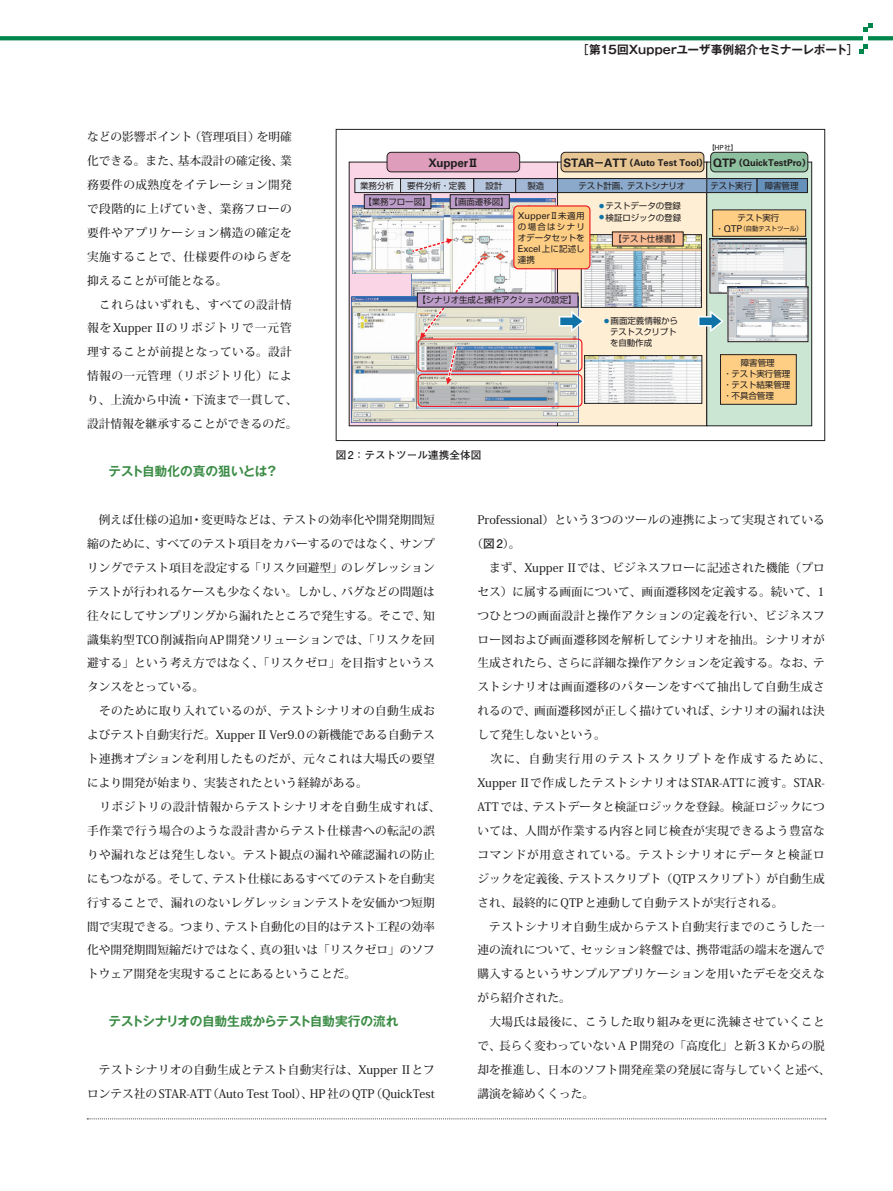
<style>
.page{position:relative;width:893px;height:1191px;background:#fff}
.page>*{position:absolute;margin:0;border:0;box-sizing:border-box;transform-origin:0 0}
.t1{font:700 12.75px "Gothic MB101 Pro De";letter-spacing:-.02em;color:#3b8c45}
.t2{font:500 11.7px/23.9px "Koz Min Pro";letter-spacing:.01em;color:#231f20}
.t3{font:500 11.7px/23.9px "Koz Min Pro";letter-spacing:.03em;color:#231f20}
.t4{font:500 11.7px "Koz Min Pro";letter-spacing:.055em;color:#231f20}
.t5{font:500 11.7px "Koz Min Pro";letter-spacing:.065em;color:#231f20}
.t6{font:700 11.7px "Gothic MB101 Pro De";letter-spacing:-.01em;color:#231f20}
.t7{font:500 11.7px "Koz Min Pro";letter-spacing:.135em;color:#231f20}
.t8{font:700 11.7px "Univers LT Std";letter-spacing:-.02em;color:#231f20}
.t9{font:700 10.65px "Futo Go B101 Pro";color:#231f20}
.t10{font:700 9.3px "Univers LT Std";letter-spacing:-.005em;color:#231f20}
.t11{font:9.3px "Univers LT Std";letter-spacing:-.01em;color:#231f20}
.t12{font:8.55px/11.1px "Shin Go Pro";letter-spacing:-.01em;color:#231f20}
.t13{font:6.45px "Shin Go Pro";letter-spacing:-.015em;color:#231f20}
.s1{font-family:"Gothic MB101 Pro";font-weight:500}
.s2{font-family:"Univers LT Std";font-size:7.05px}
.s3{font-family:"Shin Go Pro";font-size:10.65px}
.s4{font-size:11.7px}
.s5{font-family:"Shin Go Pro";font-size:8.55px}
.s6{font-size:8.55px}
.s7{font-family:"Univers LT Std";font-size:9.3px}
.s8{font-family:"Futo Go B101 Pro";font-weight:700}
</style>
<div class="page">
<svg style="left:0;top:36px;width:893px;height:4px;background:#098950"></svg>
<svg style="left:859px;top:23px;width:13px;height:30px"></svg>
<svg style="left:87px;top:1118px;width:739px;height:1px"></svg>
<svg style="left:351px;top:164px;width:205px;height:260px;background:#edccdd"></svg>
<div style="left:557px;top:162px;width:150px;height:264px;background:#feeed4"></div>
<div style="left:707px;top:162px;width:105px;height:264px;background:#cbe6d3"></div>
<div style="left:706px;top:162px;width:106px;height:264px;border:1px solid #231f20"></div>
<div style="left:355px;top:178px;width:46px;height:15px;background:#e5eaf3"></div>
<div style="left:355px;top:178px;width:46px;height:15px;border:1px solid #231f20"></div>
<div style="left:401px;top:178px;width:73px;height:15px;background:#ccd7e7"></div>
<div style="left:400px;top:178px;width:74px;height:15px;border:1px solid #231f20"></div>
<div style="left:474px;top:178px;width:42px;height:15px;background:#b6c6de"></div>
<div style="left:474px;top:178px;width:42px;height:15px;border:1px solid #231f20"></div>
<div style="left:516px;top:178px;width:41px;height:15px;background:#a1b7d5"></div>
<div style="left:515px;top:178px;width:43px;height:15px;border:1px solid #231f20"></div>
<div style="left:557px;top:178px;width:150px;height:15px;background:#8ba9cb"></div>
<div style="left:557px;top:178px;width:150px;height:15px;border:1px solid #231f20"></div>
<div style="left:707px;top:178px;width:50px;height:15px;background:#779cc3"></div>
<div style="left:706px;top:178px;width:51px;height:15px;border:1px solid #231f20"></div>
<div style="left:757px;top:178px;width:50px;height:15px;background:#6591bb"></div>
<div style="left:757px;top:178px;width:51px;height:15px;border:1px solid #231f20"></div>
<div style="left:387px;top:152px;width:133px;height:20px;background:#de9ebb;border-radius:4px"></div>
<div style="left:387px;top:152px;width:133px;height:20px;border:1px solid #231f20;border-radius:4px"></div>
<div style="left:561px;top:152px;width:143px;height:20px;background:#e7c694;border-radius:4px"></div>
<div style="left:561px;top:152px;width:143px;height:20px;border:1px solid #231f20;border-radius:4px"></div>
<div style="left:711px;top:152px;width:97px;height:20px;background:#8dc09f;border-radius:4px"></div>
<div style="left:710px;top:152px;width:98px;height:20px;border:1px solid #231f20;border-radius:4px"></div>
<img style="left:431px;top:198px;width:124px;height:95px">
<img style="left:351px;top:296px;width:228px;height:126px">
<img style="left:583px;top:236px;width:117px;height:69px">
<img style="left:586px;top:357px;width:114px;height:44px">
<img style="left:712px;top:240px;width:92px;height:51px">
<div style="left:581px;top:234px;width:121px;height:73px;border:1px solid #231f20"></div>
<div style="left:584px;top:355px;width:118px;height:48px;border:1px solid #231f20"></div>
<div style="left:710px;top:238px;width:96px;height:55px;border:1px solid #231f20"></div>
<img style="left:730px;top:288px;width:76px;height:52px">
<div style="left:728px;top:286px;width:80px;height:56px;border:1px solid #231f20"></div>
<div style="left:612px;top:232px;width:71px;height:14px;background:#fabc95"></div>
<div style="left:450px;top:195px;width:59px;height:14px;background:#bc9dc9"></div>
<div style="left:450px;top:194px;width:59px;height:15px;border:1px solid #231f20"></div>
<div style="left:417px;top:338px;width:165px;height:34px;border:1px solid #ee1d23;border-radius:4px"></div>
<div style="left:417px;top:374px;width:165px;height:33px;border:1px solid #ee1d23;border-radius:4px"></div>
<div style="left:514px;top:206px;width:76px;height:63px;background:#fece84;border-radius:4px"></div>
<div style="left:513px;top:205px;width:77px;height:64px;border:1px solid #ee1d23;border-radius:4px"></div>
<div style="left:713px;top:210px;width:93px;height:26px;background:#fece84"></div>
<div style="left:720px;top:355px;width:76px;height:49px;background:#fece84"></div>
<div style="left:720px;top:354px;width:76px;height:50px;border:1px solid #231f20"></div>
<svg style="left:557px;top:307px;width:29px;height:28px"></svg>
<svg style="left:696px;top:307px;width:28px;height:28px"></svg>
<div style="left:417px;top:293px;width:161px;height:14px;background:#bc9dc9"></div>
<img style="left:352px;top:205px;width:91px;height:68px">
<div style="left:364px;top:195px;width:67px;height:14px;background:#bc9dc9"></div>
<div style="left:364px;top:194px;width:67px;height:15px;border:1px solid #231f20"></div>
<svg style="left:409px;top:237px;width:77px;height:147px"></svg>
<div style="left:336px;top:129px;width:489px;height:312px;border:1px solid #231f20"></div>
<p class="t6" style="left:577px;top:40px;width:282px"><span class="s1">［</span>第15回Xupperユーザ事例紹介セミナーレポート<span class="s1">］</span></p>
<p class="t3" style="left:87px;top:124px;width:212px">などの影響ポイント（管理項目）を明確化できる。また、基本設計の確定後、業務要件の成熟度をイテレーション開発で段階的に上げていき、業務フローの要件やアプリケーション構造の確定を実施することで、仕様要件のゆらぎを抑えることが可能となる。<br>　これらはいずれも、すべての設計情報をXupper IIのリポジトリで一元管理することが前提となっている。設計情報の一元管理（リポジトリ化）により、上流から中流・下流まで一貫して、設計情報を継承することができるのだ。</p>
<p class="t1" style="left:108px;top:460px;width:171px">テスト自動化の真の狙いとは？</p>
<p class="t2" style="left:87px;top:507px;width:355px">　例えば仕様の追加・変更時などは、テストの効率化や開発期間短縮のために、すべてのテスト項目をカバーするのではなく、サンプリングでテスト項目を設定する「リスク回避型」のレグレッションテストが行われるケースも少なくない。しかし、バグなどの問題は往々にしてサンプリングから漏れたところで発生する。そこで、知識集約型TCO削減指向AP開発ソリューションでは、「リスクを回避する」という考え方ではなく、「リスクゼロ」を目指すというスタンスをとっている。<br>　そのために取り入れているのが、テストシナリオの自動生成およびテスト自動実行だ。Xupper II Ver9.0の新機能である自動テスト連携オプションを利用したものだが、元々これは大場氏の要望により開発が始まり、実装されたという経緯がある。<br>　リポジトリの設計情報からテストシナリオを自動生成すれば、手作業で行う場合のような設計書からテスト仕様書への転記の誤りや漏れなどは発生しない。テスト観点の漏れや確認漏れの防止にもつながる。そして、テスト仕様にあるすべてのテストを自動実行することで、漏れのないレグレッションテストを安価かつ短期間で実現できる。つまり、テスト自動化の目的はテスト工程の効率化や開発期間短縮だけではなく、真の狙いは「リスクゼロ」のソフトウェア開発を実現することにあるということだ。</p>
<p class="t1" style="left:108px;top:1010px;width:292px">テストシナリオの自動生成からテスト自動実行の流れ</p>
<p class="t2" style="left:87px;top:1057px;width:349px">　テストシナリオの自動生成とテスト自動実行は、Xupper IIとフロンテス社のSTAR-ATT（Auto Test Tool）、HP社のQTP（QuickTest</p>
<p class="t13" style="left:708px;top:142px;width:30px">【<span class="s2">HP</span>社】</p>
<p class="t8" style="left:428px;top:156px;width:52px">Xupper<span class="s3">Ⅱ</span></p>
<p class="t10" style="left:563px;top:157px;width:248px"><span class="s4">STAR</span><span class="s3">－</span><span class="s4">ATT</span><span class="s5">（</span>Auto Test Tool<span class="s5">）</span> <span class="s4">QTP</span><span class="s5">（</span>QuickTestPro<span class="s5">）</span></p>
<p class="t12" style="left:527px;top:179px;width:18px">製造</p>
<p class="t12" style="left:578px;top:179px;width:108px">テスト計画、テストシナリオ</p>
<p class="t12" style="left:710px;top:179px;width:43px">テスト実行</p>
<p class="t12" style="left:765px;top:179px;width:35px">障害管理</p>
<p class="t11" style="left:518px;top:210px;width:68px">Xupper<span class="s5">Ⅱ未適用</span></p>
<p class="t12" style="left:518px;top:220px;width:68px">の場合はシナリオデータセットを</p>
<p class="t11" style="left:518px;top:243px;width:68px">Excel<span class="s5">上に記述し</span></p>
<p class="t12" style="left:518px;top:253px;width:18px">連携</p>
<p class="t12" style="left:360px;top:179px;width:35px">業務分析</p>
<p class="t12" style="left:407px;top:179px;width:60px">要件分析・定義</p>
<p class="t12" style="left:486px;top:179px;width:18px">設計</p>
<p class="t12" style="left:450px;top:195px;width:61px">【画面遷移図】</p>
<p class="t12" style="left:363px;top:195px;width:69px">【業務フロー図】</p>
<p class="t12" style="left:599px;top:200px;width:84px"><sup>●</sup> テストデータの登録</p>
<p class="t12" style="left:599px;top:211px;width:84px"><sup>●</sup> 検証ロジックの登録</p>
<p class="t12" style="left:737px;top:211px;width:43px">テスト実行</p>
<p class="t13" style="left:716px;top:223px;width:88px"><span class="s6">・</span><span class="s7">QTP</span>（自動テストツール）</p>
<p class="t12" style="left:613px;top:232px;width:69px">【テスト仕様書】</p>
<p class="t12" style="left:417px;top:294px;width:161px">【シナリオ生成と操作アクションの設定】</p>
<p class="t12" style="left:610px;top:314px;width:70px;text-indent:-6px"><sup>●</sup> 画面定義情報からテストスクリプトを自動作成</p>
<p class="t12" style="left:741px;top:356px;width:35px">障害管理</p>
<p class="t12" style="left:723px;top:367px;width:68px;text-align:justify">・テスト実行管理・テスト結果管理・不具合管理</p>
<p class="t9" style="left:336px;top:446px;width:147px">図2：テストツール連携全体図</p>
<p class="t2" style="left:477px;top:507px;width:349px">Professional）という3つのツールの連携によって実現されている</p>
<p class="t2" style="left:471px;top:531px;width:50px">（<span class="s8">図2</span>）。</p>
<p class="t2" style="left:477px;top:555px;width:349px">　まず、Xupper IIでは、ビジネスフローに記述された機能（プロ</p>
<p class="t2" style="left:477px;top:579px;width:349px">セス）に属する画面について、画面遷移図を定義する。続いて、1</p>
<p class="t2" style="left:477px;top:603px;width:349px">つひとつの画面設計と操作アクションの定義を行い、ビジネスフ</p>
<p class="t2" style="left:477px;top:627px;width:349px">ロー図および画面遷移図を解析してシナリオを抽出。シナリオが</p>
<p class="t2" style="left:477px;top:651px;width:349px">生成されたら、さらに詳細な操作アクションを定義する。なお、テ</p>
<p class="t2" style="left:477px;top:674px;width:349px">ストシナリオは画面遷移のパターンをすべて抽出して自動生成さ</p>
<p class="t2" style="left:477px;top:698px;width:349px">れるので、画面遷移図が正しく描けていれば、シナリオの漏れは決</p>
<p class="t2" style="left:477px;top:722px;width:130px">して発生しないという。</p>
<p class="t7" style="left:477px;top:750px;width:355px">　次に、自動実行用のテストスクリプトを作成するために、</p>
<p class="t4" style="left:477px;top:774px;width:349px">Xupper IIで作成したテストシナリオはSTAR-ATTに渡す。STAR-</p>
<p class="t2" style="left:477px;top:794px;width:349px">ATTでは、テストデータと検証ロジックを登録。検証ロジックにつ</p>
<p class="t2" style="left:477px;top:818px;width:349px">いては、人間が作業する内容と同じ検査が実現できるよう豊富な</p>
<p class="t5" style="left:477px;top:846px;width:349px">コマンドが用意されている。テストシナリオにデータと検証ロ</p>
<p class="t2" style="left:477px;top:866px;width:349px">ジックを定義後、テストスクリプト（QTPスクリプト）が自動生成</p>
<p class="t2" style="left:477px;top:890px;width:308px">され、最終的にQTPと連動して自動テストが実行される。</p>
<p class="t2" style="left:477px;top:914px;width:349px">　テストシナリオ自動生成からテスト自動実行までのこうした一</p>
<p class="t2" style="left:477px;top:937px;width:349px">連の流れについて、セッション終盤では、携帯電話の端末を選んで</p>
<p class="t2" style="left:477px;top:961px;width:349px">購入するというサンプルアプリケーションを用いたデモを交えな</p>
<p class="t2" style="left:477px;top:985px;width:95px">がら紹介された。</p>
<p class="t2" style="left:477px;top:1009px;width:349px">　大場氏は最後に、こうした取り組みを更に洗練させていくこと</p>
<p class="t2" style="left:477px;top:1033px;width:349px">で、長らく変わっていないＡＰ開発の「高度化」と新3Ｋからの脱</p>
<p class="t2" style="left:477px;top:1057px;width:355px">却を推進し、日本のソフト開発産業の発展に寄与していくと述べ、</p>
<p class="t2" style="left:477px;top:1081px;width:118px">講演を締めくくった。</p>
</div>
